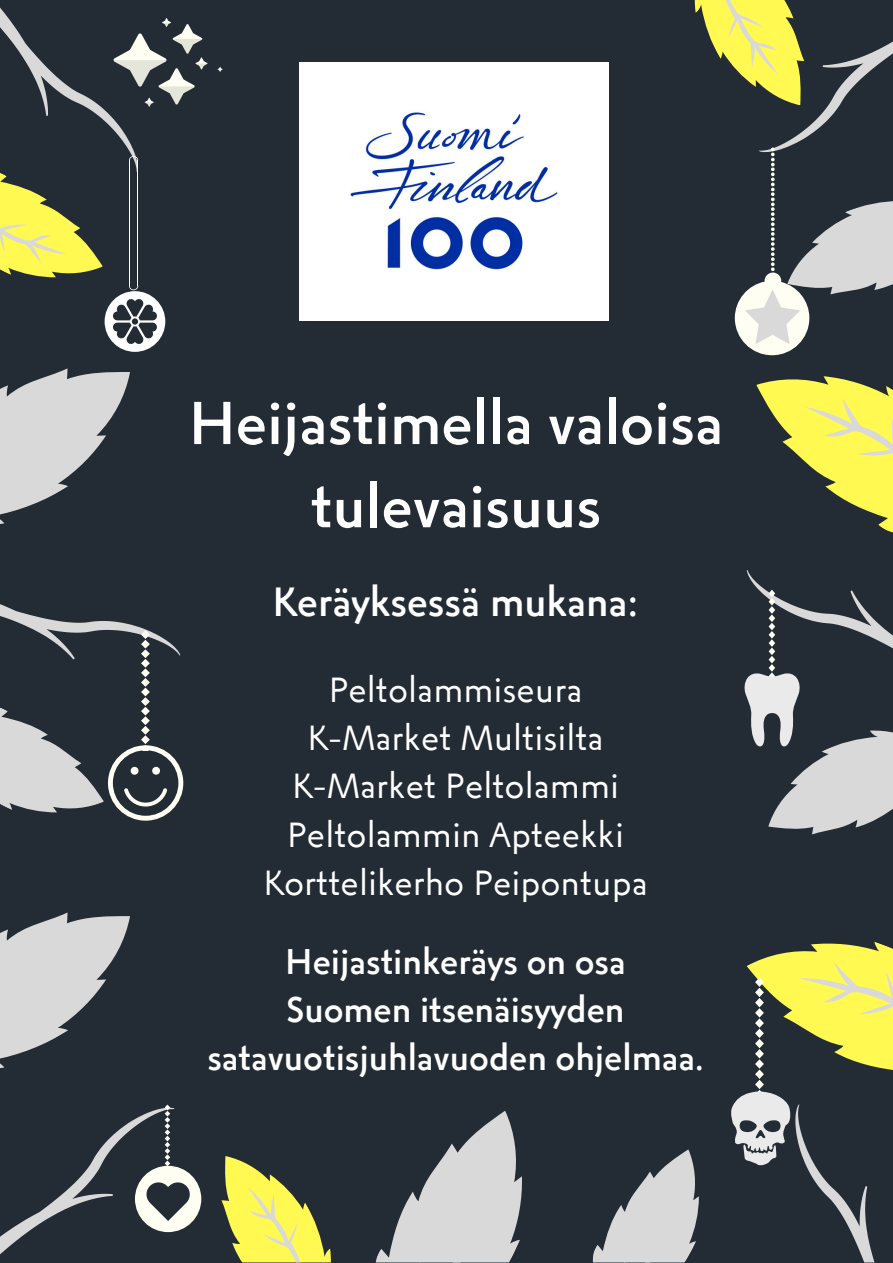
<style>
.page{position:relative;width:893px;height:1263px;background:#fff}
.page>*{position:absolute;margin:0;border:0;box-sizing:border-box;transform-origin:0 0}
.t1{font:59.55px/83.2px "Suomi 100 Groteski Medium";color:#fff;text-align:center}
.t2{font:39.6px "Suomi 100 Groteski Medium";color:#fff}
.t3{font:34.65px/48.3px "Suomi 100 Groteski Regular";color:#fff;text-align:center}
.t4{font:34.65px/48.3px "Suomi 100 Groteski Medium";color:#fff;text-align:center}
</style>
<div class="page">
<div style="left:0;top:0;width:892px;height:1262px;background:#232c34"></div>
<svg style="left:375px;top:1111px;width:147px;height:151px"></svg>
<svg style="left:694px;top:0;width:198px;height:532px"></svg>
<svg style="left:217px;top:67px;width:6px;height:5px"></svg>
<svg style="left:592px;top:941px;width:300px;height:321px"></svg>
<svg style="left:744px;top:570px;width:148px;height:265px"></svg>
<svg style="left:0;top:912px;width:331px;height:350px"></svg>
<svg style="left:0;top:7px;width:207px;height:814px"></svg>
<img style="left:299px;top:63px;width:309px;height:257px">
<h1 class="t1" style="left:189px;top:380px;width:536px">Heijastimella valoisa tulevaisuus</h1>
<p class="t2" style="left:272px;top:577px;width:367px">Keräyksessä mukana:</p>
<p class="t3" style="left:263px;top:664px;width:386px">Peltolammiseura<br>K-Market Multisilta<br>K-Market Peltolammi<br>Peltolammin Apteekki<br>Korttelikerho Peipontupa</p>
<p class="t4" style="left:207px;top:936px;width:497px">Heijastinkeräys on osa<br>Suomen itsenäisyyden satavuotisjuhlavuoden ohjelmaa.</p>
</div>
